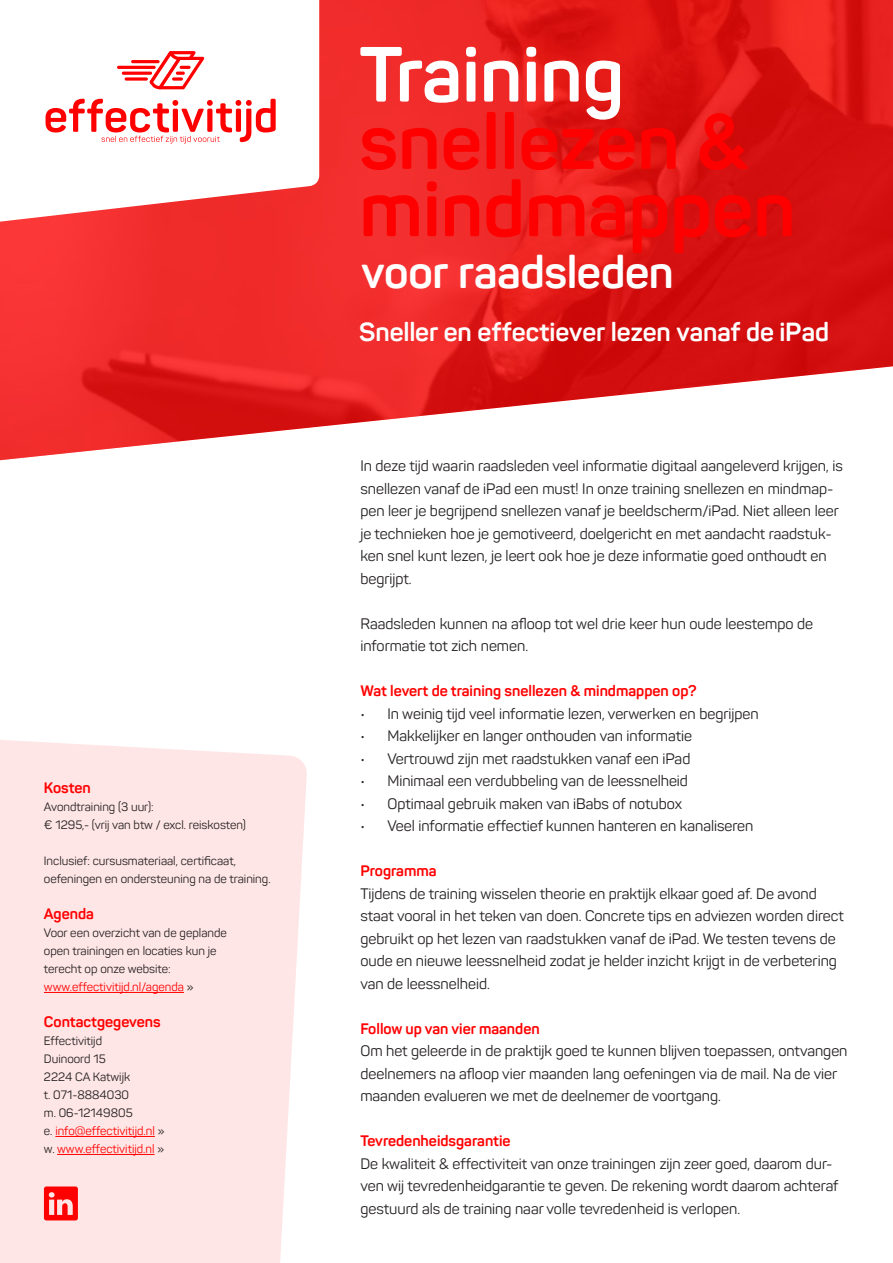
<style>
.page{position:relative;width:893px;height:1263px;background:#fff}
.page>*{position:absolute;margin:0;border:0;box-sizing:border-box;transform-origin:0 0}
.t1{font:700 76.95px/67.3px "Panton";color:#f00}
.t2{font:700 76.95px "Panton";color:#fff}
.t3{font:700 45px "Panton";letter-spacing:-.01em;color:#fff}
.t4{font:700 25.8px "Panton";letter-spacing:-.005em;color:#fff}
.t5{font:15px/22.5px "Panton";color:#231f20}
.t6{font:700 15px "Panton";color:#f00}
.t7{font:12px/18px "Panton";color:#231f20}
.s1{color:#f00}
</style>
<div class="page">
<img style="left:0;top:0;width:893px;height:460px">
<div style="left:0;top:740px;width:307px;height:523px;background:#ffe6e6"></div>
<svg style="left:0;top:0;width:319px;height:230px"></svg>
<hr style="left:44px;top:992px;width:140px;height:1px;background:#f00">
<hr style="left:55px;top:1136px;width:100px;height:1px;background:#f00">
<hr style="left:57px;top:1154px;width:98px;height:1px;background:#f00">
<svg style="left:44px;top:1186px;width:34px;height:34px"></svg>
<svg style="left:46px;top:99px;width:230px;height:45px"></svg>
<hr style="left:117px;top:66px;width:39px;height:3px;background:#f00;border-radius:2px">
<hr style="left:122px;top:72px;width:30px;height:3px;background:#f00;border-radius:2px">
<svg style="left:125px;top:77px;width:23px;height:4px"></svg>
<hr style="left:131px;top:60px;width:29px;height:3px;background:#f00;border-radius:2px">
<svg style="left:150px;top:51px;width:54px;height:38px"></svg>
<svg style="left:172px;top:77px;width:11px;height:4px"></svg>
<p class="t6" style="left:44px;top:782px;width:48px">Kosten</p>
<p class="t7" style="left:44px;top:799px;width:204px">Avondtraining (3 uur):<br>€ 1295,- (vrij van btw / excl. reiskosten)</p>
<p class="t7" style="left:44px;top:853px;width:228px">Inclusief: cursusmateriaal, certificaat, oefeningen en ondersteuning na de training.</p>
<p class="t6" style="left:44px;top:908px;width:52px">Agenda</p>
<p class="t7" style="left:44px;top:925px;width:184px">Voor een overzicht van de geplande open trainingen en locaties kun je terecht op onze website: <span class="s1">www.effectivitijd.nl/agenda</span> »</p>
<p class="t6" style="left:44px;top:1016px;width:118px">Contactgegevens</p>
<p class="t7" style="left:44px;top:1033px;width:122px">Effectivitijd<br>Duinoord 15<br>2224 CA Katwijk<br>t. 071-8884030<br>m. 06-12149805<br>e. <span class="s1">info@effectivitijd.nl</span> » w. <span class="s1">www.effectivitijd.nl</span> »</p>
<h1 class="t2" style="left:359px;top:45px;width:266px">Training</h1>
<h1 class="t1" style="left:359px;top:116px;width:438px">snellezen &amp; mindmappen</h1>
<h2 class="t3" style="left:361px;top:255px;width:314px">voor raadsleden</h2>
<h3 class="t4" style="left:359px;top:321px;width:471px">Sneller en effectiever lezen vanaf de iPad</h3>
<p class="t5" style="left:360px;top:455px;width:484px">In deze tijd waarin raadsleden veel informatie digitaal aangeleverd krijgen, is snellezen vanaf de iPad een must! In onze training snellezen en mindmap&shy;pen leer je begrijpend snellezen vanaf je beeldscherm/iPad. Niet alleen leer je technieken hoe je gemotiveerd, doelgericht en met aandacht raadstuk&shy;ken snel kunt lezen, je leert ook hoe je deze informatie goed onthoudt en begrijpt.</p>
<p class="t5" style="left:360px;top:613px;width:454px">Raadsleden kunnen na afloop tot wel drie keer hun oude leestempo de informatie tot zich nemen.</p>
<p class="t6" style="left:360px;top:685px;width:338px">Wat levert de training snellezen &amp; mindmappen op?</p>
<p class="t5" style="left:360px;top:703px;width:400px">• In weinig tijd veel informatie lezen, verwerken en begrijpen</p>
<p class="t5" style="left:360px;top:725px;width:333px">• Makkelijker en langer onthouden van informatie</p>
<p class="t5" style="left:360px;top:748px;width:331px">• Vertrouwd zijn met raadstukken vanaf een iPad</p>
<p class="t5" style="left:360px;top:770px;width:329px">• Minimaal een verdubbeling van de leessnelheid</p>
<p class="t5" style="left:360px;top:793px;width:323px">• Optimaal gebruik maken van iBabs of notubox</p>
<p class="t5" style="left:360px;top:815px;width:395px">• Veel informatie effectief kunnen hanteren en kanaliseren</p>
<p class="t6" style="left:360px;top:865px;width:78px">Programma</p>
<p class="t5" style="left:360px;top:883px;width:485px">Tijdens de training wisselen theorie en praktijk elkaar goed af. De avond staat vooral in het teken van doen. Concrete tips en adviezen worden direct gebruikt op het lezen van raadstukken vanaf de iPad. We testen tevens de oude en nieuwe leessnelheid zodat je helder inzicht krijgt in de verbetering van de leessnelheid.</p>
<p class="t6" style="left:360px;top:1022px;width:181px">Follow up van vier maanden</p>
<p class="t5" style="left:360px;top:1040px;width:489px">Om het geleerde in de praktijk goed te kunnen blijven toepassen, ontvangen deelnemers na afloop vier maanden lang oefeningen via de mail. Na de vier maanden evalueren we met de deelnemer de voortgang.</p>
<p class="t6" style="left:360px;top:1135px;width:152px">Tevredenheidsgarantie</p>
<p class="t5" style="left:360px;top:1153px;width:480px">De kwaliteit &amp; effectiviteit van onze trainingen zijn zeer goed, daarom dur&shy;ven wij tevredenheidgarantie te geven. De rekening wordt daarom achteraf gestuurd als de training naar volle tevredenheid is verlopen.</p>
</div>
